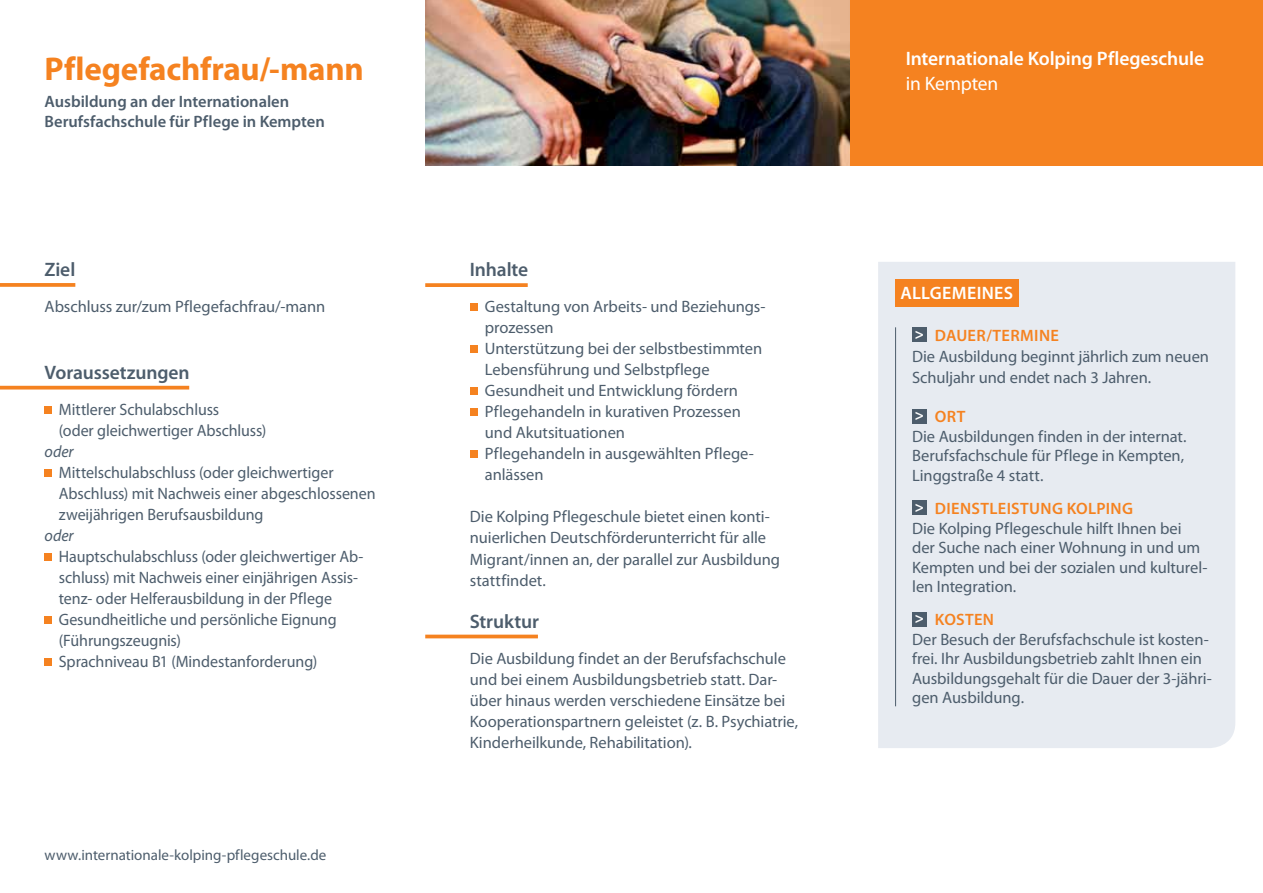
<style>
.page{position:relative;width:1263px;height:893px;background:#fff}
.page>*{position:absolute;margin:0;border:0;box-sizing:border-box;transform-origin:0 0}
.t1{font:700 33px "Myriad Pro";letter-spacing:-.005em;color:#f58220}
.t2{font:600 19.5px "Myriad Pro";letter-spacing:-.01em;color:#4d5d6c}
.t3{font:600 19.5px "Myriad Pro";letter-spacing:-.005em;color:#fff}
.t4{font:19.5px "Myriad Pro";letter-spacing:-.01em;color:#fff}
.t5{font:600 18px "Myriad Pro";letter-spacing:.015em;color:#fff}
.t6{font:16.5px/21px "Myriad Pro";letter-spacing:-.005em;color:#4d5d6c}
.t7{font:600 16.5px/19.8px "Myriad Pro";color:#4d5d6c}
.t8{font:italic 16.5px "Myriad Pro";letter-spacing:-.005em;color:#4d5d6c}
.t9{font:15px "Myriad Pro";color:#4d5d6c}
.s1{font-weight:700;font-size:15.45px;color:#fff}
.s2{font-weight:600;color:#f58220}
</style>
<div class="page">
<img style="left:425px;top:0;width:425px;height:166px">
<div style="left:850px;top:0;width:413px;height:166px;background:#f58220"></div>
<svg style="left:0;top:283px;width:75px;height:4px"></svg>
<div style="left:45px;top:406px;width:7px;height:7px;background:#f58220"></div>
<div style="left:45px;top:469px;width:7px;height:7px;background:#f58220"></div>
<div style="left:45px;top:553px;width:7px;height:7px;background:#f58220"></div>
<div style="left:45px;top:616px;width:7px;height:7px;background:#f58220"></div>
<div style="left:45px;top:658px;width:7px;height:7px;background:#f58220"></div>
<hr style="left:0;top:386px;width:189px;height:3px;background:#f58220">
<div style="left:470px;top:303px;width:7px;height:8px;background:#f58220"></div>
<div style="left:470px;top:345px;width:7px;height:8px;background:#f58220"></div>
<div style="left:470px;top:387px;width:7px;height:8px;background:#f58220"></div>
<div style="left:470px;top:408px;width:7px;height:8px;background:#f58220"></div>
<div style="left:470px;top:450px;width:7px;height:8px;background:#f58220"></div>
<svg style="left:425px;top:283px;width:103px;height:4px"></svg>
<hr style="left:425px;top:635px;width:113px;height:3px;background:#f58220">
<div style="left:878px;top:262px;width:357px;height:486px;background:#e7ebf1"></div>
<div style="left:912px;top:327px;width:15px;height:15px;background:#4d5d6c"></div>
<div style="left:912px;top:409px;width:15px;height:14px;background:#4d5d6c"></div>
<div style="left:912px;top:500px;width:15px;height:15px;background:#4d5d6c"></div>
<div style="left:912px;top:612px;width:15px;height:15px;background:#4d5d6c"></div>
<hr style="left:895px;top:327px;width:1px;height:379px;background:#4d5d6c">
<div style="left:895px;top:279px;width:123px;height:27px;background:#f58220"></div>
<h1 class="t1" style="left:45px;top:48px;width:321px">Pflegefachfrau/-mann</h1>
<p class="t7" style="left:45px;top:91px;width:282px">Ausbildung an der Internationalen<br>Berufsfachschule für Pflege in Kempten</p>
<p class="t2" style="left:45px;top:257px;width:32px">Ziel</p>
<p class="t6" style="left:45px;top:296px;width:282px">Abschluss zur/zum Pflegefachfrau/-mann</p>
<p class="t2" style="left:45px;top:360px;width:147px">Voraussetzungen</p>
<p class="t6" style="left:59px;top:399px;width:209px">Mittlerer Schulabschluss<br>(oder gleichwertiger Abschluss)</p>
<p class="t8" style="left:45px;top:441px;width:30px">oder</p>
<p class="t6" style="left:59px;top:462px;width:318px">Mittelschulabschluss (oder gleichwertiger<br>Abschluss) mit Nachweis einer abgeschlossenen zweijährigen Berufsausbildung</p>
<p class="t8" style="left:45px;top:525px;width:30px">oder</p>
<p class="t6" style="left:59px;top:546px;width:306px">Hauptschulabschluss (oder gleichwertiger Ab&shy;schluss) mit Nachweis einer einjährigen Assis&shy;tenz- oder Helferausbildung in der Pflege Gesundheitliche und persönliche Eignung (Führungszeugnis)<br>Sprachniveau B1 (Mindestanforderung)</p>
<p class="t9" style="left:45px;top:845px;width:283px">www.internationale-kolping-pflegeschule.de</p>
<p class="t2" style="left:470px;top:257px;width:60px">Inhalte</p>
<p class="t6" style="left:485px;top:296px;width:282px">Gestaltung von Arbeits- und Beziehungs&shy;prozessen<br>Unterstützung bei der selbstbestimmten<br>Lebensführung und Selbstpflege<br>Gesundheit und Entwicklung fördern<br>Pflegehandeln in kurativen Prozessen und Akutsituationen<br>Pflegehandeln in ausgewählten Pflege&shy;anlässen</p>
<p class="t6" style="left:470px;top:506px;width:312px">Die Kolping Pflegeschule bietet einen konti&shy;nuierlichen Deutschförderunterricht für alle Migrant/innen an, der parallel zur Ausbildung stattfindet.</p>
<p class="t2" style="left:470px;top:609px;width:71px">Struktur</p>
<p class="t6" style="left:470px;top:648px;width:330px">Die Ausbildung findet an der Berufsfachschule und bei einem Ausbildungsbetrieb statt. Dar&shy;über hinaus werden verschiedene Einsätze bei Kooperationspartnern geleistet (z. B. Psychiatrie, Kinderheilkunde, Rehabilitation).</p>
<p class="t3" style="left:906px;top:46px;width:300px">Internationale Kolping Pflegeschule</p>
<p class="t4" style="left:906px;top:72px;width:94px">in Kempten</p>
<p class="t5" style="left:900px;top:282px;width:112px">Allgemeines</p>
<p class="t6" style="left:912px;top:325px;width:298px"><span class="s1">&gt;</span> <span class="s2">Dauer/Termine<br></span>Die Ausbildung beginnt jährlich zum neuen<br>Schuljahr und endet nach 3 Jahren.</p>
<p class="t6" style="left:912px;top:407px;width:276px;line-height:19.5px"><span class="s1">&gt;</span> <span class="s2">Ort<br></span>Die Ausbildungen finden in der internat.<br>Berufsfachschule für Pflege in Kempten,<br>Linggstraße 4 statt.</p>
<p class="t6" style="left:912px;top:499px;width:297px;line-height:19.5px"><span class="s1">&gt;</span> <span class="s2">Dienstleistung Kolpi ng<br></span>Die Kolping Pflegeschule hilft Ihnen bei der Suche nach einer Wohnung in und um<br>Kempten und bei der sozialen und kulturel&shy;len Integration.</p>
<p class="t6" style="left:912px;top:610px;width:301px;line-height:19.5px"><span class="s1">&gt;</span> <span class="s2">Kosten<br></span>Der Besuch der Berufsfachschule ist kosten&shy;frei. Ihr Ausbildungsbetrieb zahlt Ihnen ein<br>Ausbildungsgehalt für die Dauer der 3-jähri&shy;gen Ausbildung.</p>
</div>
